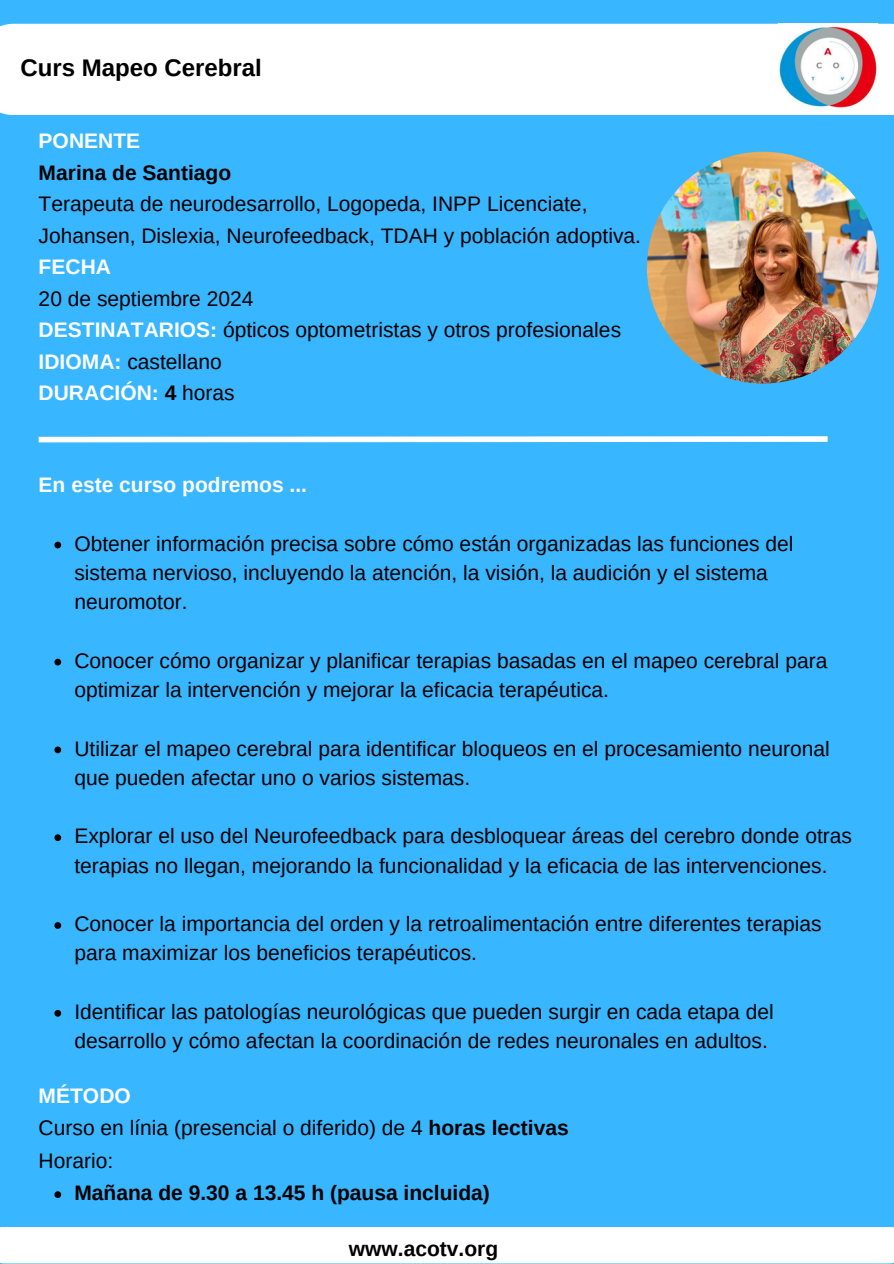
<style>
.page{position:relative;width:894px;height:1264px;background:#fff}
.page>*{position:absolute;margin:0;border:0;box-sizing:border-box;transform-origin:0 0}
.t1{font:700 24px "Arimo";color:#000}
.t2{font:21px/29.2px "Arimo";color:#000}
.t3{font:700 21px "Arimo";color:#000}
.t4{font:700 21px "Arimo";color:#fff}
.s1{font-weight:700;color:#fff}
.s2{color:#000}
.s3{font-weight:400;color:#000}
.s4{font-weight:700}
</style>
<div class="page">
<div style="left:0;top:0;width:893px;height:1263px;background:#38b6ff"></div>
<div style="left:0;top:24px;width:893px;height:91px;background:#fff"></div>
<svg style="left:38px;top:436px;width:790px;height:7px;background:#d7f0ff"></svg>
<div style="left:0;top:1227px;width:893px;height:36px;background:#fff"></div>
<img style="left:778px;top:23px;width:99px;height:92px">
<img style="left:646px;top:152px;width:232px;height:231px;border-radius:50%">
<svg style="left:54px;top:541px;width:7px;height:7px"></svg>
<svg style="left:54px;top:658px;width:7px;height:7px"></svg>
<svg style="left:54px;top:746px;width:7px;height:7px"></svg>
<svg style="left:54px;top:834px;width:7px;height:7px"></svg>
<svg style="left:54px;top:922px;width:7px;height:6px"></svg>
<svg style="left:54px;top:1009px;width:7px;height:7px"></svg>
<svg style="left:54px;top:1191px;width:7px;height:6px"></svg>
<p class="t1" style="left:20px;top:54px;width:243px">Curs Mapeo Cerebral</p>
<p class="t4" style="left:39px;top:129px;width:103px">PONENTE</p>
<p class="t3" style="left:39px;top:161px;width:194px">Marina de Santiago</p>
<p class="t2" style="left:39px;top:188px;width:603px;line-height:31.5px">Terapeuta de neurodesarrollo, Logopeda, INPP Licenciate,<br>Johansen, Dislexia, Neurofeedback, TDAH y población adoptiva.</p>
<p class="t4" style="left:39px;top:255px;width:74px">FECHA</p>
<p class="t2" style="left:39px;top:284px;width:216px">20 de septiembre 2024</p>
<p class="t2" style="left:39px;top:315px;width:584px"><span class="s1">DESTINATARIOS:</span> ópticos optometristas y otros profesionales</p>
<p class="t2" style="left:39px;top:347px;width:185px"><span class="s1">IDIOMA:</span> castellano</p>
<p class="t4" style="left:39px;top:381px;width:197px">DURACIÓN: <span class="s2">4</span> <span class="s3">horas</span></p>
<h2 class="t4" style="left:39px;top:473px;width:270px">En este curso podremos ...</h2>
<p class="t2" style="left:74px;top:529px;width:720px">Obtener información precisa sobre cómo están organizadas las funciones del sistema nervioso, incluyendo la atención, la visión, la audición y el sistema neuromotor.</p>
<p class="t2" style="left:74px;top:646px;width:754px">Conocer cómo organizar y planificar terapias basadas en el mapeo cerebral para optimizar la intervención y mejorar la eficacia terapéutica.</p>
<p class="t2" style="left:74px;top:733px;width:756px">Utilizar el mapeo cerebral para identificar bloqueos en el procesamiento neuronal que pueden afectar uno o varios sistemas.</p>
<p class="t2" style="left:74px;top:821px;width:779px">Explorar el uso del Neurofeedback para desbloquear áreas del cerebro donde otras terapias no llegan, mejorando la funcionalidad y la eficacia de las intervenciones.</p>
<p class="t2" style="left:74px;top:909px;width:748px">Conocer la importancia del orden y la retroalimentación entre diferentes terapias para maximizar los beneficios terapéuticos.</p>
<p class="t2" style="left:74px;top:997px;width:700px">Identificar las patologías neurológicas que pueden surgir en cada etapa del desarrollo y cómo afectan la coordinación de redes neuronales en adultos.</p>
<p class="t4" style="left:39px;top:1084px;width:94px">MÉTODO</p>
<p class="t2" style="left:39px;top:1113px;width:531px">Curso en línia (presencial o diferido) de 4 <span class="s4">horas lectivas</span></p>
<p class="t2" style="left:39px;top:1145px;width:76px">Horario:</p>
<p class="t3" style="left:74px;top:1181px;width:417px">Mañana de 9.30 a 13.45 h (pausa incluida)</p>
<h2 class="t3" style="left:349px;top:1236px;width:151px">www.acotv.org</h2>
</div>
